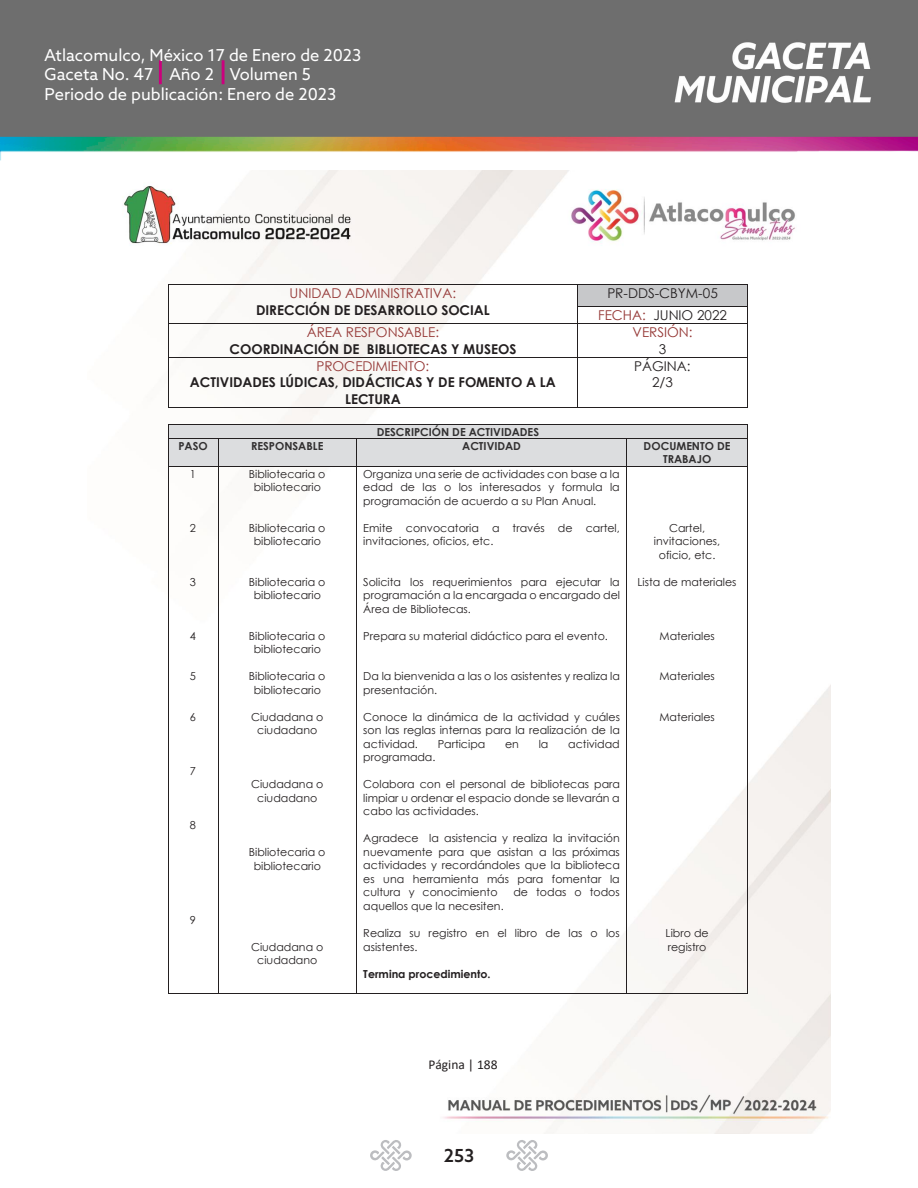
<style>
.page{position:relative;width:918px;height:1188px;background:#fff}
.page>*{position:absolute;margin:0;border:0;box-sizing:border-box;transform-origin:0 0}
.t1{font:500 18px "Azo Sans";color:#231f20}
.t2{font:16.5px/19.8px "Azo Sans";color:#fff}
.t3{font:700 13.5px/16.5px "Century Gothic";color:#231f20;text-align:center}
.t4{font:13.5px/21.8px "Century Gothic";color:#231f20;text-align:center}
.t5{font:13.5px "Calibri";color:#231f20}
.t6{font:13.5px/16.6px "Century Gothic";color:#943634;text-align:center}
.t7{font:10.95px/13.5px "Century Gothic";color:#231f20;text-align:center}
.t8{font:700 10.95px/13.5px "Century Gothic";color:#312f30;text-align:center}
.t9{font:700 10.95px "Century Gothic";color:#231f20}
.s1{font-weight:400;color:#943634}
.s2{color:#943634}
.s3{color:#231f20}
</style>
<div class="page">
<img style="left:124px;top:170px;width:706px;height:964px">
<div style="left:578px;top:285px;width:169px;height:21px;background:#c7c8ca"></div>
<hr style="left:169px;top:284px;width:408px;height:1px;background:#231f20">
<hr style="left:578px;top:284px;width:169px;height:1px;background:#231f20">
<hr style="left:578px;top:306px;width:169px;height:1px;background:#231f20">
<svg style="left:168px;top:284px;width:1px;height:40px"></svg>
<hr style="left:169px;top:323px;width:408px;height:1px;background:#231f20">
<svg style="left:577px;top:284px;width:1px;height:40px"></svg>
<hr style="left:578px;top:323px;width:169px;height:1px;background:#231f20">
<svg style="left:747px;top:284px;width:1px;height:40px"></svg>
<hr style="left:168px;top:324px;width:1px;height:33px;background:#231f20">
<hr style="left:577px;top:324px;width:1px;height:33px;background:#231f20">
<hr style="left:747px;top:324px;width:1px;height:33px;background:#231f20">
<hr style="left:169px;top:357px;width:408px;height:1px;background:#231f20">
<hr style="left:578px;top:357px;width:169px;height:1px;background:#231f20">
<hr style="left:168px;top:357px;width:1px;height:50px;background:#231f20">
<hr style="left:169px;top:407px;width:408px;height:1px;background:#231f20">
<hr style="left:577px;top:357px;width:1px;height:50px;background:#231f20">
<hr style="left:578px;top:407px;width:169px;height:1px;background:#231f20">
<hr style="left:747px;top:357px;width:1px;height:50px;background:#231f20">
<div style="left:169px;top:425px;width:578px;height:13px;background:#dcdddf"></div>
<hr style="left:169px;top:424px;width:578px;height:1px;background:#231f20">
<div style="left:169px;top:439px;width:49px;height:27px;background:#dcdddf"></div>
<div style="left:218px;top:439px;width:138px;height:27px;background:#dcdddf"></div>
<div style="left:357px;top:439px;width:269px;height:27px;background:#dcdddf"></div>
<div style="left:627px;top:439px;width:120px;height:27px;background:#dcdddf"></div>
<hr style="left:169px;top:438px;width:49px;height:1px;background:#231f20">
<hr style="left:218px;top:438px;width:139px;height:1px;background:#231f20">
<hr style="left:357px;top:438px;width:269px;height:1px;background:#231f20">
<hr style="left:627px;top:438px;width:120px;height:1px;background:#231f20">
<svg style="left:168px;top:424px;width:1px;height:43px"></svg>
<hr style="left:169px;top:466px;width:49px;height:1px;background:#231f20">
<svg style="left:218px;top:439px;width:1px;height:27px"></svg>
<hr style="left:218px;top:466px;width:139px;height:1px;background:#231f20">
<hr style="left:357px;top:466px;width:269px;height:1px;background:#231f20">
<svg style="left:626px;top:438px;width:1px;height:29px"></svg>
<hr style="left:627px;top:466px;width:120px;height:1px;background:#231f20">
<svg style="left:747px;top:424px;width:1px;height:43px"></svg>
<hr style="left:168px;top:467px;width:1px;height:527px;background:#231f20">
<hr style="left:169px;top:994px;width:49px;height:1px;background:#231f20">
<hr style="left:218px;top:467px;width:1px;height:527px;background:#231f20">
<hr style="left:218px;top:994px;width:139px;height:1px;background:#231f20">
<hr style="left:357px;top:467px;width:1px;height:527px;background:#231f20">
<hr style="left:357px;top:994px;width:269px;height:1px;background:#231f20">
<hr style="left:626px;top:467px;width:1px;height:527px;background:#231f20">
<hr style="left:627px;top:994px;width:120px;height:1px;background:#231f20">
<hr style="left:747px;top:467px;width:1px;height:527px;background:#231f20">
<img style="left:0;top:0;width:918px;height:161px">
<svg style="left:506px;top:1140px;width:42px;height:31px"></svg>
<svg style="left:370px;top:1140px;width:42px;height:31px"></svg>
<h2 class="t2" style="left:45px;top:45px;width:318px">Atlacomulco, México 17 de Enero de 2023<br>Gaceta No. 47 Año 2 Volumen 5<br>Periodo de publicación: Enero de 2023</h2>
<p class="t3" style="left:256px;top:285px;width:235px"><span class="s1">UNIDAD ADMINISTRATIVA:<br></span>DIRECCIÓN DE DESARROLLO SOCIAL</p>
<p class="t4" style="left:598px;top:283px;width:130px">PR-DDS-CBYM-05<br><span class="s2">FECHA:</span> JUNIO 2022</p>
<p class="t3" style="left:229px;top:323px;width:289px"><span class="s1">ÁREA RESPONSABLE:<br></span>COORDINACIÓN DE BIBLIOTECAS Y MUSEOS</p>
<p class="t6" style="left:632px;top:324px;width:61px">VERSIÓN:<br><span class="s3">3</span></p>
<p class="t3" style="left:190px;top:357px;width:367px"><span class="s1">PROCEDIMIENTO:<br></span>ACTIVIDADES LÚDICAS, DIDÁCTICAS Y DE FOMENTO A LA<br>LECTURA</p>
<p class="t4" style="left:634px;top:358px;width:58px;line-height:16.5px">PÁGINA:<br>2/3</p>
<p class="t8" style="left:377px;top:425px;width:164px">DESCRIPCIÓN DE ACTIVIDADES</p>
<p class="t8" style="left:178px;top:439px;width:31px">PASO</p>
<p class="t8" style="left:251px;top:439px;width:74px">RESPONSABLE</p>
<p class="t8" style="left:462px;top:439px;width:60px">ACTIVIDAD</p>
<p class="t8" style="left:644px;top:439px;width:88px">DOCUMENTO DE<br>TRABAJO</p>
<p class="t7" style="left:190px;top:467px;width:8px">1</p>
<p class="t7" style="left:249px;top:467px;width:78px">Bibliotecaria o bibliotecario</p>
<p class="t7" style="left:249px;top:521px;width:78px">Bibliotecaria o bibliotecario</p>
<p class="t7" style="left:249px;top:575px;width:78px">Bibliotecaria o bibliotecario</p>
<p class="t7" style="left:249px;top:629px;width:78px">Bibliotecaria o bibliotecario</p>
<p class="t7" style="left:249px;top:670px;width:78px">Bibliotecaria o bibliotecario</p>
<p class="t7" style="left:251px;top:710px;width:74px">Ciudadana o ciudadano</p>
<p class="t7" style="left:363px;top:467px;width:258px;text-align:justify">Organiza una serie de actividades con base a la edad de las o los interesados y formula la programación de acuerdo a su Plan Anual.</p>
<p class="t7" style="left:363px;top:521px;width:258px;text-align:left">Emite convocatoria a través de cartel, invitaciones, oficios, etc.</p>
<p class="t7" style="left:363px;top:575px;width:258px;text-align:justify">Solicita los requerimientos para ejecutar la programación a la encargada o encargado del Área de Bibliotecas.</p>
<p class="t7" style="left:363px;top:629px;width:246px">Prepara su material didáctico para el evento.</p>
<p class="t7" style="left:363px;top:669px;width:258px;text-align:left">Da la bienvenida a las o los asistentes y realiza la presentación.</p>
<p class="t7" style="left:363px;top:710px;width:258px;text-align:justify">Conoce la dinámica de la actividad y cuáles son las reglas internas para la realización de la actividad.</p>
<p class="t7" style="left:190px;top:521px;width:8px">2</p>
<p class="t7" style="left:654px;top:521px;width:68px">Cartel, invitaciones, oficio, etc.</p>
<p class="t7" style="left:637px;top:575px;width:101px">Lista de materiales</p>
<p class="t7" style="left:190px;top:575px;width:8px">3</p>
<p class="t7" style="left:660px;top:629px;width:57px">Materiales</p>
<p class="t7" style="left:660px;top:670px;width:57px">Materiales</p>
<p class="t7" style="left:660px;top:710px;width:57px">Materiales</p>
<p class="t7" style="left:190px;top:629px;width:8px">4</p>
<p class="t7" style="left:190px;top:670px;width:8px">5</p>
<p class="t7" style="left:190px;top:710px;width:8px">6</p>
<p class="t7" style="left:438px;top:737px;width:49px">Participa</p>
<p class="t7" style="left:505px;top:737px;width:15px">en</p>
<p class="t7" style="left:539px;top:737px;width:11px">la</p>
<p class="t7" style="left:568px;top:737px;width:53px">actividad</p>
<p class="t7" style="left:190px;top:764px;width:8px">7</p>
<p class="t7" style="left:190px;top:818px;width:8px">8</p>
<p class="t7" style="left:190px;top:913px;width:8px">9</p>
<p class="t7" style="left:251px;top:778px;width:74px">Ciudadana o ciudadano</p>
<p class="t7" style="left:249px;top:845px;width:78px">Bibliotecaria o bibliotecario</p>
<p class="t7" style="left:251px;top:940px;width:74px">Ciudadana o ciudadano</p>
<p class="t7" style="left:363px;top:750px;width:74px">programada.</p>
<p class="t7" style="left:363px;top:777px;width:258px;text-align:justify">Colabora con el personal de bibliotecas para limpiar u ordenar el espacio donde se llevarán a cabo las actividades.</p>
<p class="t7" style="left:363px;top:832px;width:258px;text-align:justify">Agradece la asistencia y realiza la invitación nuevamente para que asistan a las próximas actividades y recordándoles que la biblioteca es una herramienta más para fomentar la cultura y conocimiento</p>
<p class="t7" style="left:513px;top:886px;width:108px">de todas o todos</p>
<p class="t7" style="left:363px;top:899px;width:142px">aquellos que la necesiten.</p>
<p class="t7" style="left:363px;top:926px;width:258px;text-align:left">Realiza su registro en el libro de las o los asistentes.</p>
<p class="t9" style="left:363px;top:965px;width:129px">Termina procedimiento.</p>
<p class="t5" style="left:428px;top:1056px;width:71px">Página | 188</p>
<h1 class="t1" style="left:444px;top:1144px;width:32px">253</h1>
<p class="t7" style="left:666px;top:926px;width:45px;text-align:left">Libro de registro</p>
</div>
